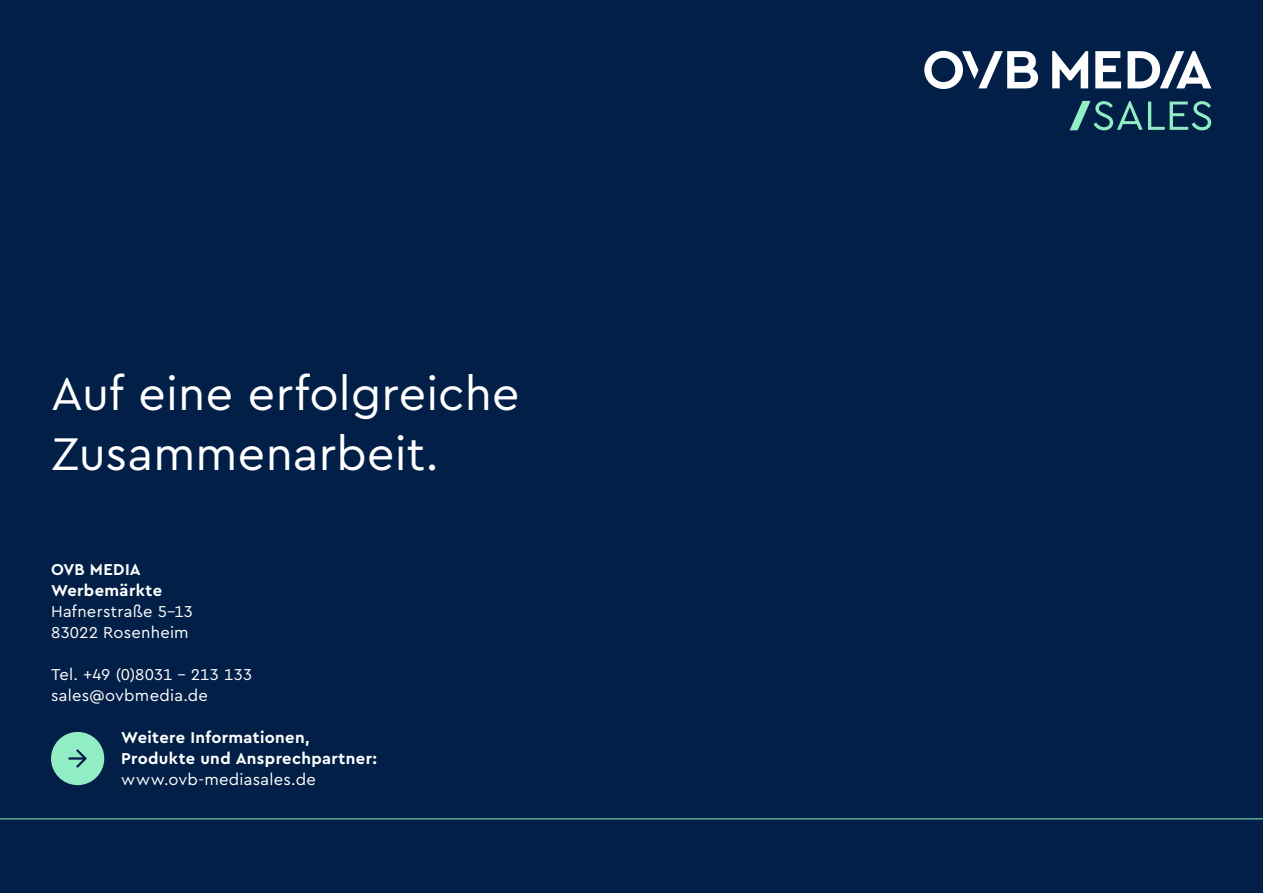
<style>
.page{position:relative;width:1263px;height:893px;background:#021f47}
.page>*{position:absolute;margin:0;border:0;box-sizing:border-box;transform-origin:0 0}
.t1{font:48px/60px "Cera Pro";letter-spacing:.005em;color:#fff}
.t2{font:16.5px/21px "Cera Pro";letter-spacing:.015em;color:#fff}
.t3{font:700 16.5px/21px "Cera Pro";letter-spacing:.02em;color:#fff}
</style>
<div class="page">
<hr style="left:0;top:819px;width:1263px;height:1px;background:#91edc4">
<svg style="left:1095px;top:51px;width:26px;height:37px"></svg>
<svg style="left:1127px;top:51px;width:84px;height:38px"></svg>
<svg style="left:924px;top:51px;width:114px;height:38px"></svg>
<svg style="left:1052px;top:51px;width:36px;height:37px"></svg>
<svg style="left:1070px;top:101px;width:141px;height:29px"></svg>
<svg style="left:51px;top:732px;width:53px;height:53px"></svg>
<h1 class="t1" style="left:51px;top:362px;width:470px">Auf eine erfolgreiche<br>Zusammenarbeit.</h1>
<p class="t3" style="left:51px;top:558px;width:113px">OVB MEDIA<br>Werbemärkte</p>
<p class="t2" style="left:51px;top:600px;width:144px">Hafnerstraße 5–13<br>83022 Rosenheim</p>
<p class="t2" style="left:51px;top:663px;width:203px">Tel. +49 (0)8031 – 213 133 sales@ovbmedia.de</p>
<p class="t3" style="left:121px;top:726px;width:257px">Weitere Informationen,<br>Produkte und Ansprechpartner:</p>
<p class="t2" style="left:121px;top:768px;width:196px">www.ovb-mediasales.de</p>
</div>
